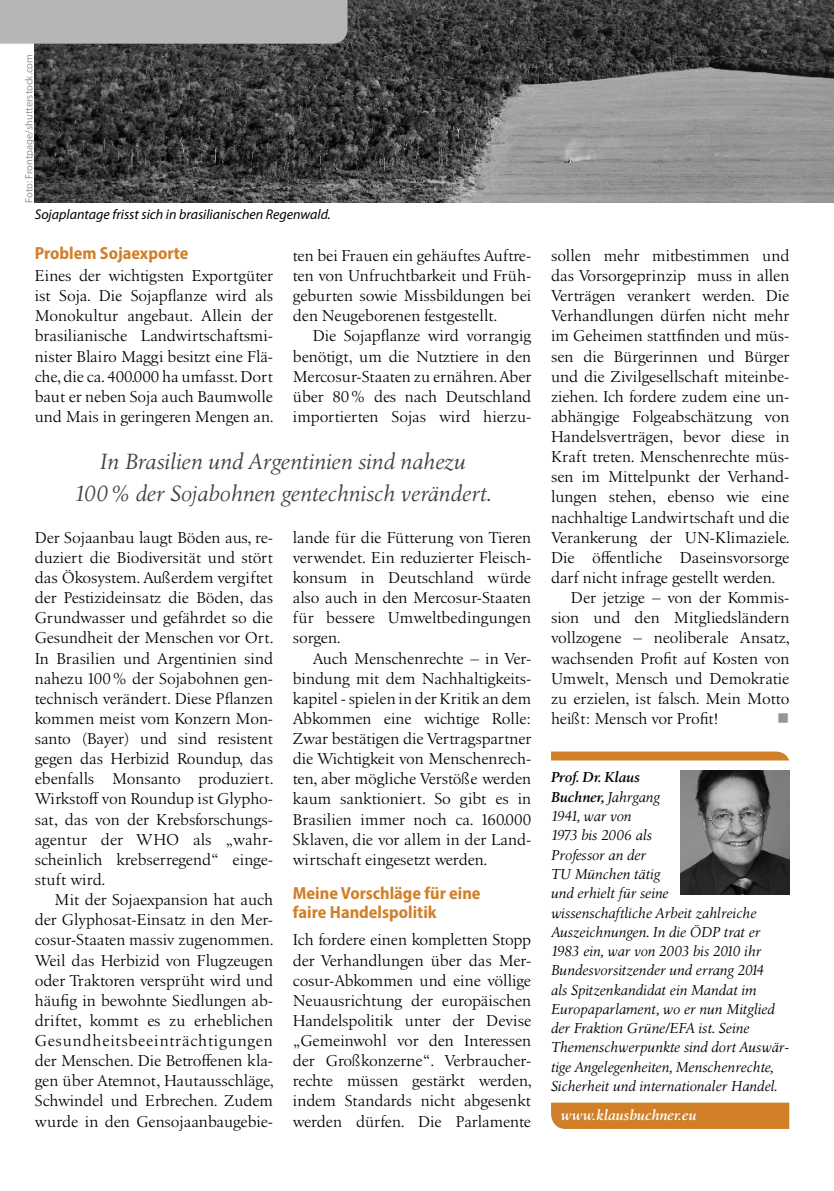
<style>
.page{position:relative;width:834px;height:1191px;background:#fff}
.page>*{position:absolute;margin:0;border:0;box-sizing:border-box;transform-origin:0 0}
.t1{font:italic 22.75px/31.5px "Birka LT Pro";letter-spacing:-.01em;color:#414140;text-align:center}
.t2{font:700 semi-condensed 17.5px/19.2px "Myriad Pro";color:#d17f28}
.t3{font:16.28px/20.1px "Birka LT Pro";color:#000;text-align:justify}
.t4{font:16.28px "Wingdings";color:#969696}
.t5{font:italic 14.88px/19.2px "Birka LT Pro";letter-spacing:-.01em;color:#000}
.t6{font:italic 600 14.88px "Birka LT Pro";color:#fff}
.t7{font:italic 14px "Myriad Pro";color:#000}
.t8{font:10.5px "Myriad Pro";color:#969696}
.s1{font-weight:600}
</style>
<div class="page">
<img style="left:35px;top:0;width:798px;height:202px">
<div style="left:0;top:0;width:347px;height:44px;background:#b5b6b7"></div>
<div style="left:551px;top:1102px;width:238px;height:27px;background:#d17f28"></div>
<svg style="left:551px;top:751px;width:238px;height:9px;background:#d48838"></svg>
<img style="left:680px;top:771px;width:109px;height:123px">
<p class="t8" style="left:22px;top:203px;width:150px;rotate:-90deg">Foto: Frontpage/shutterstock.com</p>
<p class="t7" style="left:35px;top:206px;width:297px">Sojaplantage frisst sich in brasilianischen Regenwald.</p>
<p class="t2" style="left:35px;top:243px;width:155px">Problem Sojaexporte</p>
<p class="t3" style="left:35px;top:265px;width:240px">Eines der wichtigsten Exportgüter ist Soja. Die Sojapflanze wird als Monokultur angebaut. Allein der brasilianische Landwirtschaftsmi&shy;nister Blairo Maggi besitzt eine Flä&shy;che, die ca. 400.000 ha umfasst. Dort baut er neben Soja auch Baumwolle und Mais in geringeren Mengen an.</p>
<p class="t3" style="left:293px;top:245px;width:240px">ten bei Frauen ein gehäuftes Auftre&shy;ten von Unfruchtbarkeit und Früh&shy;geburten sowie Missbildungen bei den Neugeborenen festgestellt.</p>
<p class="t3" style="left:293px;top:326px;width:240px;text-indent:20px">Die Sojapflanze wird vorrangig benötigt, um die Nutztiere in den Mercosur-Staaten zu ernähren. Aber über 80% des nach Deutschland importierten Sojas wird hierzu-</p>
<h1 class="t1" style="left:74px;top:446px;width:419px">In Brasilien und Argentinien sind nahezu<br>100% der Sojabohnen gentechnisch verändert.</h1>
<p class="t3" style="left:35px;top:527px;width:240px">Der Sojaanbau laugt Böden aus, re&shy;duziert die Biodiversität und stört das Ökosystem. Außerdem vergiftet der Pestizideinsatz die Böden, das Grundwasser und gefährdet so die Gesundheit der Menschen vor Ort.<br>In Brasilien und Argentinien sind nahezu 100% der Sojabohnen gen&shy;technisch verändert. Diese Pflanzen kommen meist vom Konzern Mon&shy;santo (Bayer) und sind resistent gegen das Herbizid Roundup, das ebenfalls Monsanto produziert.<br>Wirkstoff von Roundup ist Glypho&shy;sat, das von der Krebsforschungs&shy;agentur der WHO als „wahr&shy;scheinlich krebserregend“ einge&shy;stuft wird.</p>
<p class="t3" style="left:35px;top:889px;width:240px;text-indent:20px">Mit der Sojaexpansion hat auch der Glyphosat-Einsatz in den Mer&shy;cosur-Staaten massiv zugenommen.<br>Weil das Herbizid von Flugzeugen oder Traktoren versprüht wird und häufig in bewohnte Siedlungen ab&shy;driftet, kommt es zu erheblichen Gesundheitsbeeinträchtigungen der Menschen. Die Betroffenen kla&shy;gen über Atemnot, Hautausschläge, Schwindel und Erbrechen. Zudem wurde in den Gensojaanbaugebie-</p>
<p class="t3" style="left:293px;top:527px;width:240px">lande für die Fütterung von Tieren verwendet. Ein reduzierter Fleisch&shy;konsum in Deutschland würde also auch in den Mercosur-Staaten für bessere Umweltbedingungen sorgen.</p>
<p class="t3" style="left:293px;top:648px;width:240px;text-indent:20px">Auch Menschenrechte – in Ver&shy;bindung mit dem Nachhaltigkeits&shy;kapitel - spielen in der Kritik an dem Abkommen eine wichtige Rolle:<br>Zwar bestätigen die Vertragspartner die Wichtigkeit von Menschenrech&shy;ten, aber mögliche Verstöße werden kaum sanktioniert. So gibt es in Brasilien immer noch ca. 160.000<br>Sklaven, die vor allem in der Land&shy;wirtschaft eingesetzt werden.</p>
<p class="t2" style="left:293px;top:883px;width:189px">Meine Vorschläge für eine faire Handelspolitik</p>
<p class="t3" style="left:293px;top:930px;width:240px">Ich fordere einen kompletten Stopp der Verhandlungen über das Mer&shy;cosur-Abkommen und eine völlige Neuausrichtung der europäischen Handelspolitik unter der Devise „Gemeinwohl vor den Interessen der Großkonzerne“. Verbraucher&shy;rechte müssen gestärkt werden, indem Standards nicht abgesenkt werden dürfen. Die Parlamente</p>
<p class="t3" style="left:551px;top:245px;width:240px">sollen mehr mitbestimmen und</p>
<p class="t3" style="left:551px;top:265px;width:240px">das Vorsorgeprinzip muss in allen</p>
<p class="t3" style="left:551px;top:286px;width:240px">Verträgen verankert werden. Die</p>
<p class="t3" style="left:551px;top:306px;width:240px">Verhandlungen dürfen nicht mehr</p>
<p class="t3" style="left:551px;top:326px;width:240px">im Geheimen stattfinden und müs-</p>
<p class="t3" style="left:551px;top:346px;width:240px">sen die Bürgerinnen und Bürger</p>
<p class="t3" style="left:551px;top:366px;width:240px">und die Zivilgesellschaft miteinbe-</p>
<p class="t3" style="left:551px;top:386px;width:240px">ziehen. Ich fordere zudem eine un-</p>
<p class="t3" style="left:551px;top:406px;width:240px">abhängige Folgeabschätzung von</p>
<p class="t3" style="left:551px;top:426px;width:240px">Handelsverträgen, bevor diese in</p>
<p class="t3" style="left:551px;top:447px;width:240px">Kraft treten. Menschenrechte müs-</p>
<p class="t3" style="left:551px;top:467px;width:240px">sen im Mittelpunkt der Verhand-</p>
<p class="t3" style="left:551px;top:487px;width:240px">lungen stehen, ebenso wie eine</p>
<p class="t3" style="left:551px;top:507px;width:240px">nachhaltige Landwirtschaft und die</p>
<p class="t3" style="left:551px;top:527px;width:240px">Verankerung der UN-Klimaziele.</p>
<p class="t3" style="left:551px;top:547px;width:240px">Die öffentliche Daseinsvorsorge</p>
<p class="t3" style="left:551px;top:567px;width:226px">darf nicht infrage gestellt werden.</p>
<p class="t3" style="left:570px;top:587px;width:220px">Der jetzige – von der Kommis-</p>
<p class="t3" style="left:551px;top:608px;width:240px">sion und den Mitgliedsländern</p>
<p class="t3" style="left:551px;top:628px;width:240px">vollzogene – neoliberale Ansatz,</p>
<p class="t3" style="left:551px;top:648px;width:240px">wachsenden Profit auf Kosten von</p>
<p class="t3" style="left:551px;top:668px;width:240px">Umwelt, Mensch und Demokratie</p>
<p class="t3" style="left:551px;top:688px;width:240px">zu erzielen, ist falsch. Mein Motto</p>
<p class="t3" style="left:551px;top:708px;width:169px">heißt: Mensch vor Profit!</p>
<p class="t4" style="left:777px;top:709px;width:14px">■</p>
<p class="t5" style="left:551px;top:767px;width:240px"><span class="s1">Prof. Dr. Klaus<br>Buchner,</span> Jahrgang<br>1941, war von<br>1973 bis 2006 als<br>Professor an der<br>TU München tätig<br>und erhielt für seine<br>wissenschaftliche Arbeit zahlreiche<br>Auszeichnungen. In die ÖDP trat er<br>1983 ein, war von 2003 bis 2010 ihr<br>Bundesvorsitzender und errang 2014<br>als Spitzenkandidat ein Mandat im<br>Europaparlament, wo er nun Mitglied der Fraktion Grüne/EFA ist. Seine<br>Themenschwerpunkte sind dort Auswär&shy;tige Angelegenheiten, Menschenrechte,<br>Sicherheit und internationaler Handel.</p>
<p class="t6" style="left:561px;top:1106px;width:137px">www.klausbuchner.eu</p>
</div>
